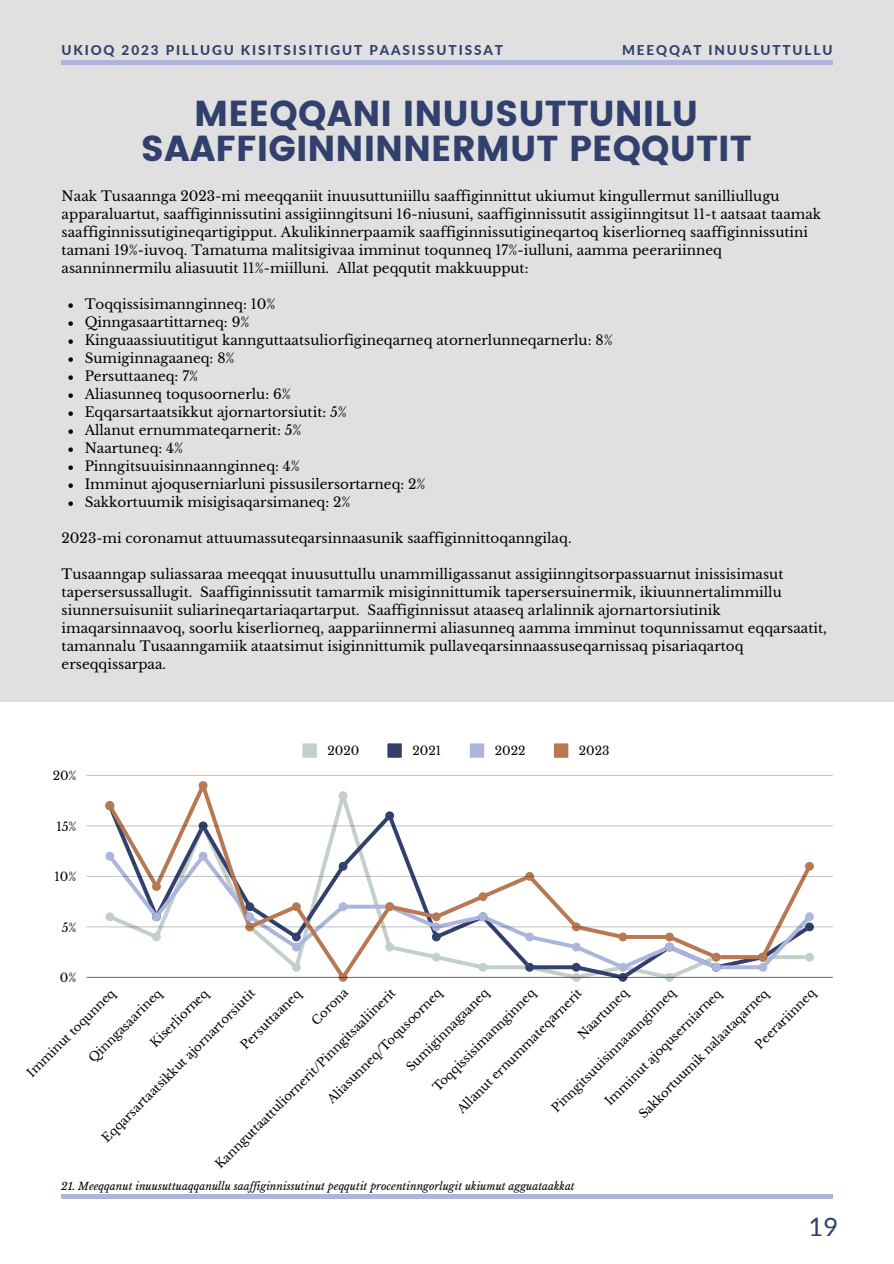
<style>
.page{position:relative;width:894px;height:1264px;background:#fff}
.page>*{position:absolute;margin:0;border:0;box-sizing:border-box;transform-origin:0 0}
.t1{font:36px/34.8px "Poppins";color:#31406d;text-align:center}
.t2{font:25.5px "Lato";color:#31406d}
.t3{font:13.5px/18px "Libre Baskerville";color:#000}
.t4{font:800 13.5px "Lato";letter-spacing:.14em;color:#31406d}
.t5{font:12px "Libre Baskerville";color:#000}
.t6{font:italic 10.5px "Libre Baskerville";color:#000}
</style>
<div class="page">
<div style="left:0;top:0;width:893px;height:1263px;background:#dfe0df"></div>
<div style="left:0;top:702px;width:893px;height:561px;background:#fff"></div>
<hr style="left:61px;top:1194px;width:771px;height:4px;background:#acb6dd">
<div style="left:61px;top:60px;width:771px;height:5px;background:#acb6dd"></div>
<svg style="left:68px;top:303px;width:5px;height:5px"></svg>
<svg style="left:68px;top:321px;width:5px;height:5px"></svg>
<svg style="left:68px;top:339px;width:5px;height:5px"></svg>
<svg style="left:68px;top:357px;width:5px;height:5px"></svg>
<svg style="left:68px;top:375px;width:5px;height:5px"></svg>
<svg style="left:68px;top:393px;width:5px;height:5px"></svg>
<svg style="left:68px;top:411px;width:5px;height:5px"></svg>
<svg style="left:68px;top:429px;width:5px;height:5px"></svg>
<svg style="left:68px;top:447px;width:5px;height:5px"></svg>
<svg style="left:68px;top:465px;width:5px;height:5px"></svg>
<svg style="left:68px;top:483px;width:5px;height:5px"></svg>
<svg style="left:68px;top:501px;width:5px;height:5px"></svg>
<svg style="left:302px;top:743px;width:15px;height:14px"></svg>
<svg style="left:387px;top:743px;width:15px;height:14px"></svg>
<svg style="left:469px;top:743px;width:15px;height:14px"></svg>
<svg style="left:553px;top:743px;width:15px;height:14px"></svg>
<svg style="left:104px;top:781px;width:710px;height:201px"></svg>
<hr style="left:86px;top:976px;width:746px;height:1px;background:#000;opacity:.6">
<hr style="left:86px;top:926px;width:746px;height:1px;background:#000;opacity:.25">
<hr style="left:86px;top:876px;width:746px;height:1px;background:#000;opacity:.25">
<hr style="left:86px;top:825px;width:746px;height:1px;background:#000;opacity:.25">
<hr style="left:86px;top:775px;width:746px;height:1px;background:#c5c5c5">
<h2 class="t4" style="left:61px;top:42px;width:443px">UKIOQ 2023 PILLUGU KISITSISITIGUT PAASISSUTISSAT</h2>
<h2 class="t4" style="left:622px;top:42px;width:212px">MEEQQAT INUUSUTTULLU</h2>
<p class="t1" style="left:141px;top:96px;width:612px">MEEQQANI INUUSUTTUNILU<br>SAAFFIGINNINNERMUT PEQQUTIT</p>
<h1 class="t3" style="left:62px;top:187px;width:760px">Naak Tusaannga 2023-mi meeqqaniit inuusuttuniillu saaffiginnittut ukiumut kingullermut sanilliullugu apparaluartut, saaffiginnissutini assigiinngitsuni 16-niusuni, saaffiginnissutit assigiinngitsut 11-t aatsaat taamak saaffiginnissutigineqartigipput. Akulikinnerpaamik saaffiginnissutigineqartoq kiserliorneq saaffiginnissutini tamani 19%-iuvoq. Tamatuma malitsigivaa imminut toqunneq 17%-iulluni, aamma peerariinneq asanninnermilu aliasuutit 11%-miilluni. Allat peqqutit makkuupput:</h1>
<h3 class="t3" style="left:85px;top:295px;width:192px">Toqqissisimannginneq: 10%</h3>
<p class="t3" style="left:85px;top:313px;width:166px">Qinngasaartittarneq: 9%</p>
<p class="t3" style="left:85px;top:331px;width:529px">Kinguaassiuutitigut kannguttaatsuliorfigineqarneq atornerlunneqarnerlu: 8%</p>
<p class="t3" style="left:85px;top:349px;width:151px">Sumiginnagaaneq: 8%</p>
<p class="t3" style="left:85px;top:367px;width:115px">Persuttaaneq: 7%</p>
<p class="t3" style="left:85px;top:385px;width:208px">Aliasunneq toqusoornerlu: 6%</p>
<p class="t3" style="left:85px;top:403px;width:264px">Eqqarsartaatsikkut ajornartorsiutit: 5%</p>
<p class="t3" style="left:85px;top:421px;width:218px">Allanut ernummateqarnerit: 5%</p>
<p class="t3" style="left:85px;top:439px;width:100px">Naartuneq: 4%</p>
<p class="t3" style="left:85px;top:457px;width:217px">Pinngitsuuisinnaannginneq: 4%</p>
<p class="t3" style="left:85px;top:475px;width:342px">Imminut ajoquserniarluni pissusilersortarneq: 2%</p>
<p class="t3" style="left:85px;top:493px;width:267px">Sakkortuumik misigisaqarsimaneq: 2%</p>
<p class="t3" style="left:62px;top:529px;width:511px">2023-mi coronamut attuumassuteqarsinnaasunik saaffiginnittoqanngilaq.</p>
<h3 class="t3" style="left:62px;top:565px;width:766px">Tusaanngap suliassaraa meeqqat inuusuttullu unammilligassanut assigiinngitsorpassuarnut inissisimasut tapersersussallugit. Saaffiginnissutit tamarmik misiginnittumik tapersersuinermik, ikiuunnertalimmillu siunnersuisuniit suliarineqartariaqartarput. Saaffiginnissut ataaseq arlalinnik ajornartorsiutinik imaqarsinnaavoq, soorlu kiserliorneq, aappariinnermi aliasunneq aamma imminut toqunnissamut eqqarsaatit, tamannalu Tusaanngamiik ataatsimut isiginnittumik pullaveqarsinnaassuseqarnissaq pisariaqartoq erseqqissarpaa.</h3>
<p class="t5" style="left:53px;top:768px;width:25px">20%</p>
<p class="t5" style="left:56px;top:819px;width:22px">15%</p>
<p class="t5" style="left:55px;top:869px;width:23px">10%</p>
<p class="t5" style="left:62px;top:920px;width:16px">5%</p>
<p class="t5" style="left:60px;top:970px;width:18px">0%</p>
<p class="t5" style="left:327px;top:743px;width:33px">2020</p>
<p class="t5" style="left:412px;top:743px;width:30px">2021</p>
<p class="t5" style="left:494px;top:743px;width:32px">2022</p>
<p class="t5" style="left:578px;top:743px;width:32px">2023</p>
<p class="t5" style="left:212px;top:1161px;width:250px;rotate:-45deg">Kannguttaattuliornerit/Pinngitsaaliinerit</p>
<p class="t5" style="left:454px;top:1106px;width:172px;rotate:-45deg">Allanut ernummateqarnerit</p>
<p class="t5" style="left:99px;top:1134px;width:212px;rotate:-45deg">Eqqarsartaatsikkut ajornartorsiutit</p>
<p class="t5" style="left:237px;top:1042px;width:81px;rotate:-45deg">Persuttaaneq</p>
<p class="t5" style="left:308px;top:1017px;width:47px;rotate:-45deg">Corona</p>
<p class="t5" style="left:751px;top:1041px;width:81px;rotate:-45deg">Peerariinneq</p>
<p class="t5" style="left:429px;top:1083px;width:140px;rotate:-45deg">Toqqissisimannginneq</p>
<p class="t5" style="left:403px;top:1063px;width:112px;rotate:-45deg">Sumiginnagaaneq</p>
<p class="t5" style="left:574px;top:1031px;width:66px;rotate:-45deg">Naartuneq</p>
<p class="t5" style="left:548px;top:1104px;width:170px;rotate:-45deg">Pinngitsuuisinnaannginneq</p>
<p class="t5" style="left:324px;top:1095px;width:157px;rotate:-45deg">Aliasunneq/Toqusoorneq</p>
<p class="t5" style="left:635px;top:1110px;width:178px;rotate:-45deg">Sakkortuumik nalaataqarneq</p>
<p class="t5" style="left:24px;top:1069px;width:120px;rotate:-45deg">Imminut toqunneq</p>
<p class="t5" style="left:86px;top:1054px;width:99px;rotate:-45deg">Qinngasaarineq</p>
<p class="t5" style="left:147px;top:1039px;width:77px;rotate:-45deg">Kiserliorneq</p>
<p class="t5" style="left:601px;top:1098px;width:160px;rotate:-45deg">Imminut ajoquserniarneq</p>
<p class="t6" style="left:61px;top:1179px;width:515px">21. Meeqqanut inuusuttuaqqanullu saaf iginnissutinut peqqutit procentinngorlugit ukiumut agguataakkat</p>
<h3 class="t2" style="left:808px;top:1210px;width:31px">19</h3>
</div>
